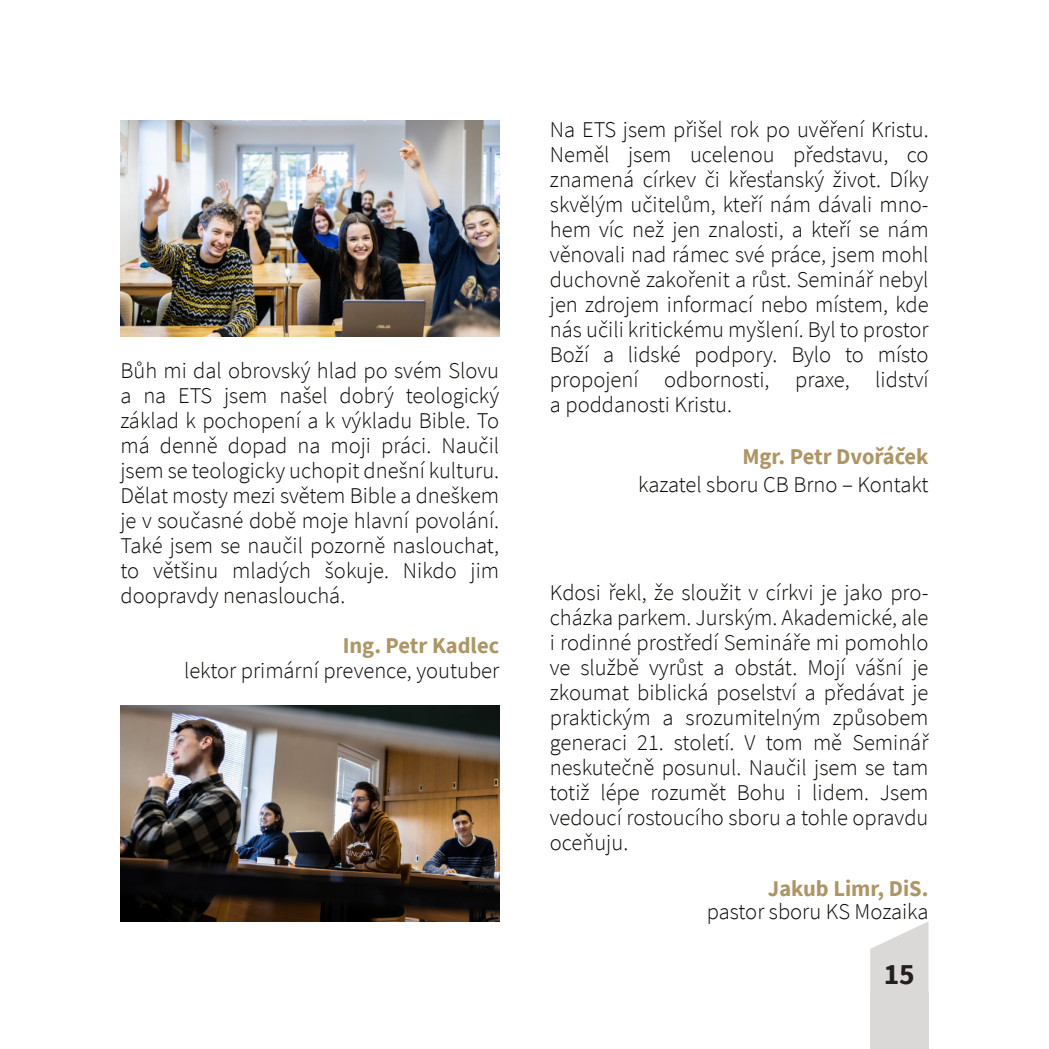
<style>
.page{position:relative;width:1049px;height:1049px;background:#fff}
.page>*{position:absolute;margin:0;border:0;box-sizing:border-box;transform-origin:0 0}
.t1{font:700 29.5px "Source Sans Pro";color:#231f20}
.t2{font:300 22.5px/25px "Source Sans Pro";color:#080704;text-align:justify}
.t3{font:700 22.5px "Source Sans Pro";color:#ae9563}
</style>
<div class="page">
<svg style="left:870px;top:922px;width:58px;height:70px"></svg>
<div style="left:870px;top:992px;width:58px;height:57px;background:#dbd9d8"></div>
<img style="left:120px;top:705px;width:379px;height:216px">
<img style="left:120px;top:120px;width:379px;height:216px">
<p class="t2" style="left:120px;top:360px;width:380px">Bůh mi dal obrovský hlad po svém Slovu a na ETS jsem našel dobrý teologický základ k pochopení a k výkladu Bible. To má denně dopad na moji práci. Naučil jsem se teologicky uchopit dnešní kulturu.<br>Dělat mosty mezi světem Bible a dneškem je v současné době moje hlavní povolání.<br>Také jsem se naučil pozorně naslouchat, to většinu mladých šokuje. Nikdo jim doopravdy nenaslouchá.</p>
<p class="t3" style="left:343px;top:636px;width:158px">Ing. Petr Kadlec</p>
<p class="t2" style="left:184px;top:660px;width:317px">lektor primární prevence, youtuber</p>
<p class="t2" style="left:550px;top:119px;width:380px">Na ETS jsem přišel rok po uvěření Kristu.<br>Neměl jsem ucelenou představu, co znamená církev či křesťanský život. Díky skvělým učitelům, kteří nám dávali mno&shy;hem víc než jen znalosti, a kteří se nám věnovali nad rámec své práce, jsem mohl duchovně zakořenit a růst. Seminář nebyl jen zdrojem informací nebo místem, kde nás učili kritickému myšlení. Byl to prostor Boží a lidské podpory. Bylo to místo propojení odbornosti, praxe, lidství a poddanosti Kristu.</p>
<p class="t3" style="left:742px;top:447px;width:188px">Mgr. Petr Dvořáček</p>
<p class="t2" style="left:638px;top:474px;width:292px">kazatel sboru CB Brno – Kontakt</p>
<p class="t2" style="left:550px;top:581px;width:380px">Kdosi řekl, že sloužit v církvi je jako pro&shy;cházka parkem. Jurským. Akademické, ale i rodinné prostředí Semináře mi pomohlo ve službě vyrůst a obstát. Mojí vášní je zkoumat biblická poselství a předávat je praktickým a srozumitelným způsobem generaci 21. století. V tom mě Seminář neskutečně posunul. Naučil jsem se tam totiž lépe rozumět Bohu i lidem. Jsem vedoucí rostoucího sboru a tohle opravdu oceňuju.</p>
<p class="t3" style="left:768px;top:879px;width:162px">Jakub Limr, DiS.</p>
<p class="t2" style="left:707px;top:901px;width:223px">pastor sboru KS Mozaika</p>
<h1 class="t1" style="left:884px;top:962px;width:33px">15</h1>
</div>
